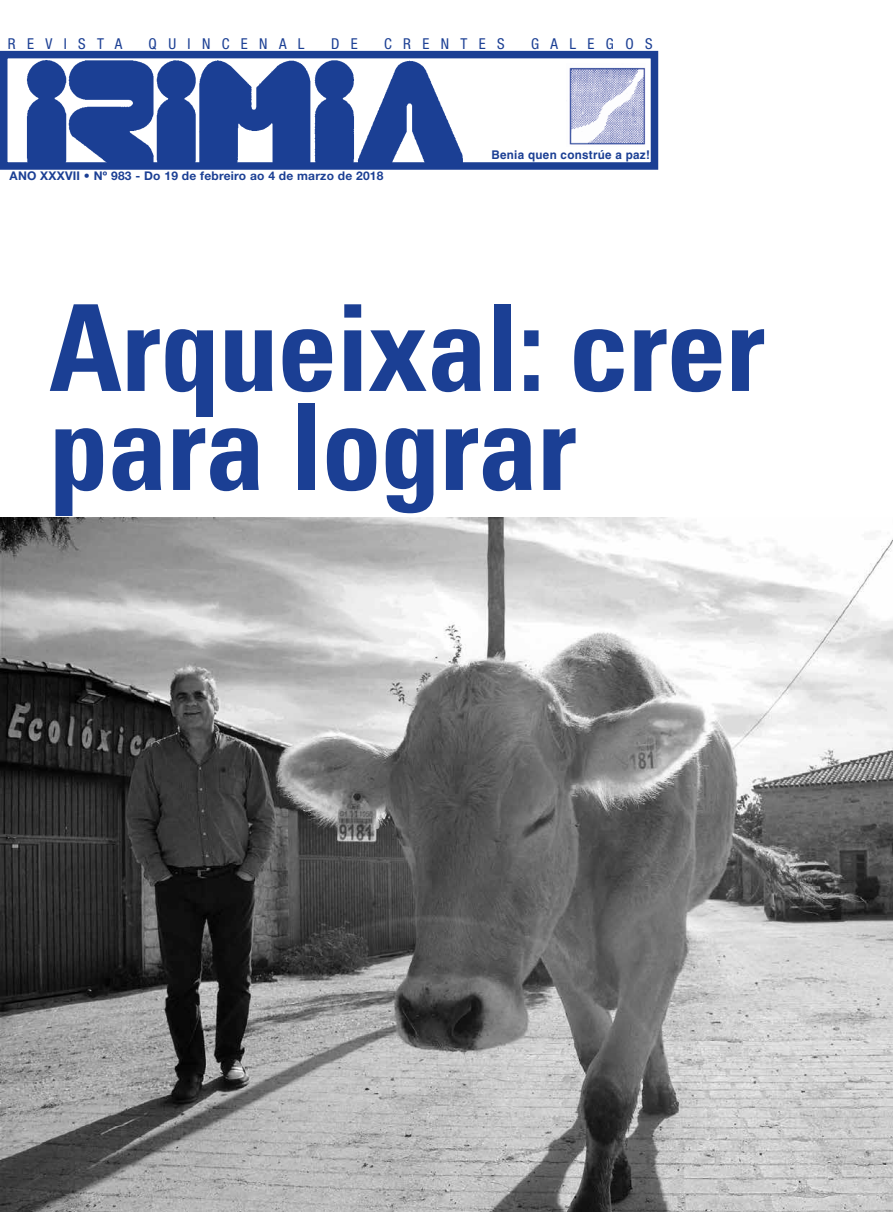
<style>
.page{position:relative;width:893px;height:1212px;background:#fff}
.page>*{position:absolute;margin:0;border:0;box-sizing:border-box;transform-origin:0 0}
.t1{font:700 condensed 120px/99px "Univers LT Std";letter-spacing:-.01em;color:#1b3f94}
.t2{font:condensed 15px "Helvetica Neue LT Std";letter-spacing:.76em;color:#1b3f94}
.t3{font:700 12px "Helvetica Neue LT Std";letter-spacing:.02em;color:#1b3f94}
.t4{font:700 12px "Helvetica LT Std";letter-spacing:.025em;color:#1b3f94}
</style>
<div class="page">
<img style="left:0;top:518px;width:893px;height:694px">
<svg style="left:0;top:50px;width:659px;height:120px"></svg>
<img style="left:567px;top:64px;width:78px;height:83px">
<p class="t2" style="left:8px;top:35px;width:116px">REVISTA</p>
<p class="t2" style="left:149px;top:35px;width:157px">QUINCENAL</p>
<p class="t2" style="left:331px;top:35px;width:28px">D E</p>
<p class="t2" style="left:384px;top:35px;width:122px">CRENTES</p>
<p class="t2" style="left:531px;top:35px;width:123px">GALEGOS</p>
<p class="t3" style="left:10px;top:168px;width:375px">ANO XXXVII • Nº 983 - Do 19 de febreiro ao 4 de marzo de 2018</p>
<p class="t4" style="left:491px;top:147px;width:160px">Benia quen constrúe a paz!</p>
<h1 class="t1" style="left:49px;top:298px;width:718px">Arqueixal: crer para lograr</h1>
</div>
